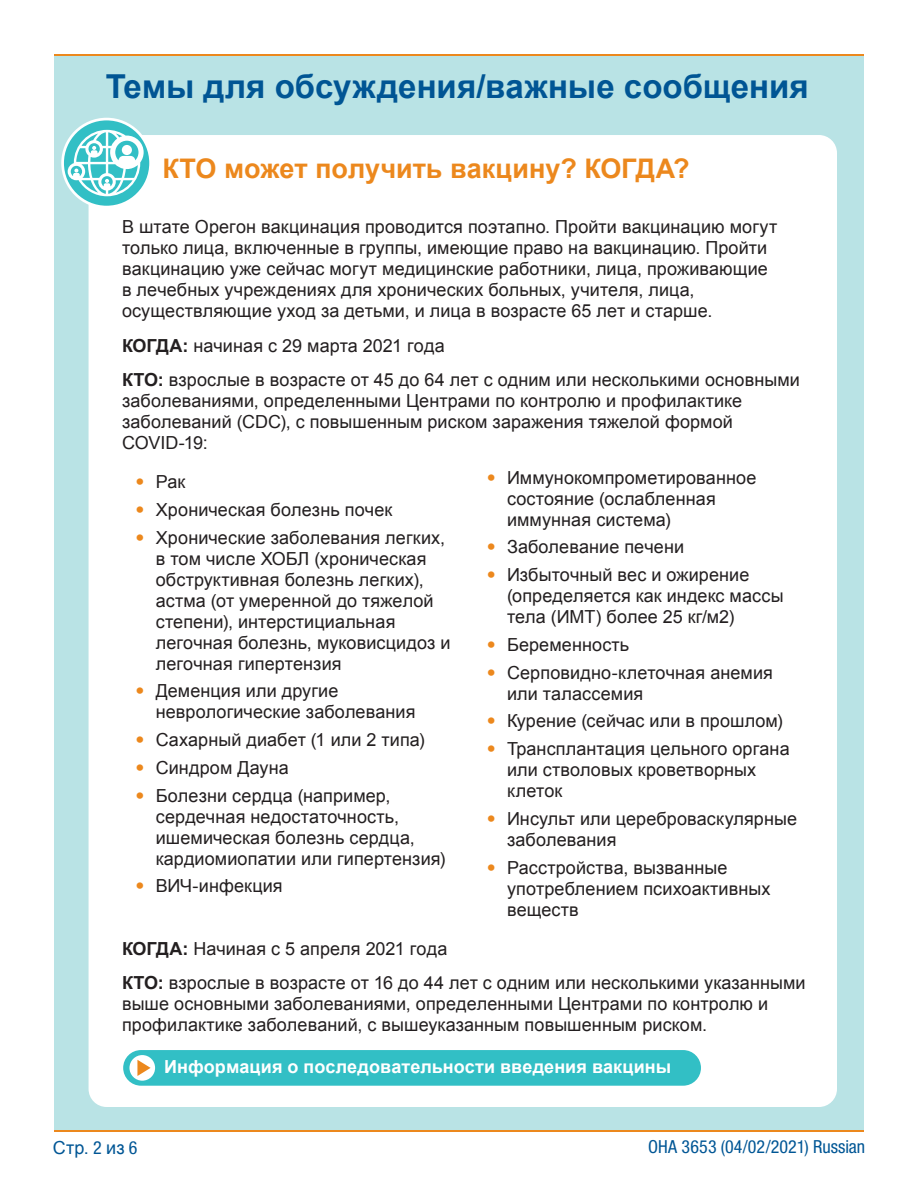
<style>
.page{position:relative;width:918px;height:1188px;background:#fff}
.page>*{position:absolute;margin:0;border:0;box-sizing:border-box;transform-origin:0 0}
.t1{font:700 33px "Arial";color:#005594}
.t2{font:700 27px "Arial";color:#ec881d}
.body{font:18px/21px "Arial";letter-spacing:.005em;color:#231f20}
.bodyplain{font:18px/21px "Arial";letter-spacing:.005em;color:#231f20}
.body-2{font:700 18px "Arial";letter-spacing:.005em;color:#fff}
.t3{font:condensed 18px "Helvetica Neue LT Std";letter-spacing:.005em;color:#005695}
.t4{font:18px "Arial";color:#005695}
.s1{font-weight:700}
.s2{font-family:"Helvetica Neue LT Std";font-stretch:condensed;color:#ec881d}
.s3{font-family:"Helvetica Neue LT Std";font-stretch:condensed}
</style>
<div class="page">
<div style="left:54px;top:56px;width:810px;height:1074px;background:#b9e3e5"></div>
<hr style="left:54px;top:54px;width:810px;height:2px;background:#ec881d">
<hr style="left:54px;top:1130px;width:810px;height:1px;background:#ec881d">
<div style="left:89px;top:135px;width:748px;height:972px;background:#fff;border-radius:18px"></div>
<svg style="left:63px;top:119px;width:88px;height:88px"></svg>
<div style="left:61px;top:118px;width:91px;height:90px;border:3px solid #fff;border-radius:50%"></div>
<svg style="left:68px;top:130px;width:76px;height:66px"></svg>
<div style="left:123px;top:1050px;width:578px;height:36px;background:#32bfc5;border-radius:18px"></div>
<div style="left:129px;top:1055px;width:26px;height:26px;background:#fff;border-radius:50%"></div>
<svg style="left:137px;top:1060px;width:14px;height:16px"></svg>
<p class="t1" style="left:106px;top:65px;width:705px">Темы для обсуждения/важные сообщения</p>
<p class="t2" style="left:163px;top:151px;width:529px">КТО может получить вакцину? КОГДА?</p>
<p class="bodyplain" style="left:122px;top:217px;width:657px">В штате Орегон вакцинация проводится поэтапно. Пройти вакцинацию могут только лица, включенные в группы, имеющие право на вакцинацию. Пройти вакцинацию уже сейчас могут медицинские работники, лица, проживающие в лечебных учреждениях для хронических больных, учителя, лица, осуществляющие уход за детьми, и лица в возрасте 65 лет и старше.</p>
<p class="bodyplain" style="left:122px;top:335px;width:324px"><span class="s1">КОГДА:</span> начиная c 29 марта 2021 года</p>
<p class="bodyplain" style="left:122px;top:370px;width:679px"><span class="s1">КТО:</span> взрослые в возрасте от 45 до 64 лет с одним или несколькими основными заболеваниями, определенными Центрами по контролю и профилактике заболеваний (CDC), с повышенным риском заражения тяжелой формой COVID-19:</p>
<p class="body" style="left:136px;top:472px;width:51px"><span class="s2">•</span> Рак</p>
<p class="body" style="left:136px;top:499px;width:258px"><span class="s2">•</span> Хроническая болезнь почек</p>
<p class="body" style="left:156px;top:527px;width:296px;text-indent:-20px"><span class="s2">•</span> Хронические заболевания легких, в том числе ХОБЛ (хроническая обструктивная болезнь легких), астма (от умеренной до тяжелой степени), интерстициальная легочная болезнь, муковисцидоз и легочная гипертензия</p>
<p class="body" style="left:156px;top:681px;width:261px;text-indent:-20px"><span class="s2">•</span> Деменция или другие неврологические заболевания</p>
<p class="body" style="left:136px;top:730px;width:291px"><span class="s2">•</span> Сахарный диабет (1 или 2 типа)</p>
<p class="body" style="left:136px;top:757px;width:155px"><span class="s2">•</span> Синдром Дауна</p>
<p class="body" style="left:156px;top:785px;width:291px;text-indent:-20px"><span class="s2">•</span> Болезни сердца (например, сердечная недостаточность, ишемическая болезнь сердца, кардиомиопатии или гипертензия)</p>
<p class="body" style="left:136px;top:876px;width:149px"><span class="s2">•</span> ВИЧ-инфекция</p>
<p class="body" style="left:507px;top:467px;width:251px;text-indent:-20px"><span class="s2">•</span> Иммунокомпрометированное состояние (ослабленная иммунная система)</p>
<p class="body" style="left:487px;top:537px;width:199px"><span class="s2">•</span> Заболевание печени</p>
<p class="body" style="left:507px;top:565px;width:278px;text-indent:-20px"><span class="s2">•</span> Избыточный вес и ожирение (определяется как индекс массы тела (ИМТ) более 25 кг/м2)</p>
<p class="body" style="left:487px;top:634px;width:144px"><span class="s2">•</span> Беременность</p>
<p class="body" style="left:507px;top:662px;width:267px;text-indent:-20px"><span class="s2">•</span> Серповидно-клеточная анемия или талассемия</p>
<p class="body" style="left:487px;top:711px;width:298px"><span class="s2">•</span> Курение (сейчас или в прошлом)</p>
<p class="body" style="left:507px;top:739px;width:284px;text-indent:-20px"><span class="s2">•</span> Трансплантация цельного органа или стволовых кроветворных клеток</p>
<p class="body" style="left:507px;top:808px;width:292px;text-indent:-20px"><span class="s2">•</span> Инсульт или цереброваскулярные заболевания</p>
<p class="body" style="left:507px;top:857px;width:265px;text-indent:-20px"><span class="s2">•</span> Расстройства, вызванные употреблением психоактивных веществ</p>
<p class="bodyplain" style="left:122px;top:938px;width:327px"><span class="s1">КОГДА:</span> Начиная c 5 апреля 2021 года</p>
<p class="bodyplain" style="left:122px;top:973px;width:685px"><span class="s1">КТО:</span> взрослые в возрасте от 16 до 44 лет с одним или несколькими указанными выше основными заболеваниями, определенными Центрами по контролю и профилактике заболеваний, с вышеуказанным повышенным риском.</p>
<p class="body-2" style="left:164px;top:1055px;width:508px">Информация о последовательности введения вакцины</p>
<p class="t4" style="left:53px;top:1135px;width:86px">Стр. <span class="s3">2</span> из <span class="s3">6</span></p>
<p class="t3" style="left:648px;top:1137px;width:218px">OHA 3653 (04/02/2021) Russian</p>
</div>
